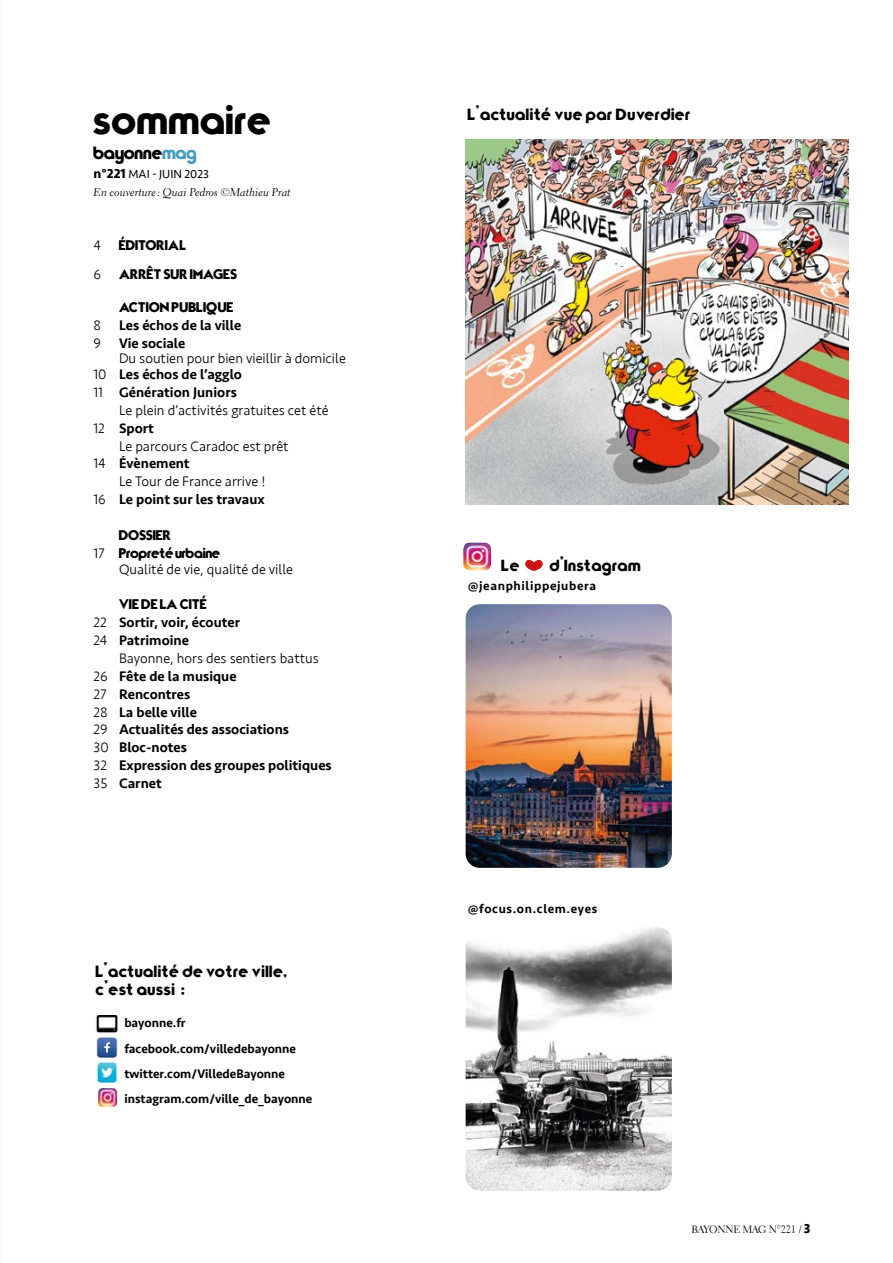
<style>
.page{position:relative;width:893px;height:1263px;background:#fff}
.page>*{position:absolute;margin:0;border:0;box-sizing:border-box;transform-origin:0 0}
.t1{font:40.5px "Typo Graphica";letter-spacing:.03em;color:#000}
.t2{font:18px "Typo Graphica";color:#000}
.t3{font:16.5px "Typo Graphica";letter-spacing:.05em;color:#000}
.t4{font:16.35px "Typo Graphica";letter-spacing:.05em;color:#000}
.t5{font:500 14.25px "Seravek";color:#000}
.t6{font:300 14.25px/15.8px "Seravek";color:#000}
.t7{font:14.25px "Typo Graphica";letter-spacing:.02em;color:#000}
.t8{font:500 12.75px "Seravek";color:#000}
.t9{font:500 12.75px "Seravek";letter-spacing:.05em;color:#000}
.t10{font:12px "Seravek";color:#000}
.t11{font:11.25px "Electra LH Cursive";color:#000}
.t12{font:10.5px "Electra LH";letter-spacing:-.02em;color:#000}
.s1{color:#459fc4}
.s2{font-weight:700;font-size:13.5px}
.s3{font-weight:500}
.s4{font-weight:300}
.s5{font-family:"Typo Graphica";font-weight:400}
.s6{font-family:"Seravek";font-weight:700;font-size:13.5px}
</style>
<div class="page">
<img style="left:466px;top:139px;width:382px;height:366px">
<img style="left:466px;top:604px;width:206px;height:264px">
<img style="left:466px;top:927px;width:206px;height:264px">
<img style="left:463px;top:543px;width:28px;height:27px">
<svg style="left:525px;top:559px;width:18px;height:12px"></svg>
<img style="left:96px;top:1062px;width:21px;height:20px">
<img style="left:96px;top:1037px;width:21px;height:21px">
<img style="left:96px;top:1016px;width:22px;height:17px">
<img style="left:98px;top:1088px;width:19px;height:19px">
<p class="t1" style="left:94px;top:94px;width:179px">sommaire</p>
<p class="t3" style="left:468px;top:103px;width:224px">L’actualité vue par Duverdier</p>
<p class="t2" style="left:94px;top:141px;width:105px">bayonne<span class="s1">mag</span></p>
<p class="t10" style="left:94px;top:164px;width:117px"><span class="s2">n°221</span> MAI - JUIN 2023</p>
<p class="t11" style="left:94px;top:185px;width:199px">En couverture : Quai Pedros ©Mathieu Prat</p>
<p class="t6" style="left:94px;top:238px;width:9px">4</p>
<p class="t7" style="left:119px;top:236px;width:69px">ÉDITORIAL</p>
<p class="t6" style="left:94px;top:267px;width:9px">6</p>
<p class="t7" style="left:119px;top:265px;width:120px">ARRÊT SUR IMAGES</p>
<p class="t7" style="left:119px;top:298px;width:116px">ACTION PUBLIQUE</p>
<p class="t6" style="left:94px;top:317px;width:9px">8</p>
<p class="t5" style="left:119px;top:316px;width:124px">Les échos de la ville</p>
<p class="t6" style="left:94px;top:335px;width:9px">9</p>
<p class="t6" style="left:119px;top:335px;width:228px"><span class="s3">Vie sociale<br></span>Du soutien pour bien vieillir à domicile</p>
<p class="t5" style="left:94px;top:365px;width:150px"><span class="s4">10</span> Les échos de l’agglo</p>
<p class="t5" style="left:94px;top:383px;width:145px"><span class="s4">11</span> Génération Juniors</p>
<p class="t6" style="left:119px;top:402px;width:211px">Le plein d’activités gratuites cet été</p>
<p class="t5" style="left:94px;top:419px;width:62px"><span class="s4">12</span> Sport</p>
<p class="t6" style="left:119px;top:438px;width:171px">Le parcours Caradoc est prêt</p>
<p class="t5" style="left:94px;top:455px;width:98px"><span class="s4">14</span> Évènement</p>
<p class="t6" style="left:119px;top:474px;width:148px">Le Tour de France arrive !</p>
<p class="t5" style="left:94px;top:491px;width:173px"><span class="s4">16</span> Le point sur les travaux</p>
<p class="t7" style="left:119px;top:526px;width:53px">DOSSIER</p>
<p class="t6" style="left:119px;top:545px;width:176px;text-indent:-26px">17 <span class="s5">Propreté urbaine<br></span>Qualité de vie, qualité de ville</p>
<p class="t7" style="left:119px;top:595px;width:89px">VIE DE LA CITÉ</p>
<p class="t5" style="left:94px;top:614px;width:148px"><span class="s4">22</span> Sortir, voir, écouter</p>
<p class="t5" style="left:94px;top:631px;width:97px"><span class="s4">24</span> Patrimoine</p>
<p class="t6" style="left:119px;top:650px;width:201px">Bayonne, hors des sentiers battus</p>
<p class="t5" style="left:94px;top:667px;width:145px"><span class="s4">26</span> Fête de la musique</p>
<p class="t5" style="left:94px;top:685px;width:98px"><span class="s4">27</span> Rencontres</p>
<p class="t5" style="left:94px;top:703px;width:105px"><span class="s4">28</span> La belle ville</p>
<p class="t5" style="left:94px;top:721px;width:197px"><span class="s4">29</span> Actualités des associations</p>
<p class="t5" style="left:94px;top:739px;width:95px"><span class="s4">30</span> Bloc-notes</p>
<p class="t5" style="left:94px;top:757px;width:240px"><span class="s4">32</span> Expression des groupes politiques</p>
<p class="t5" style="left:94px;top:774px;width:70px"><span class="s4">35</span> Carnet</p>
<p class="t3" style="left:96px;top:960px;width:193px">L’actualité de votre ville,</p>
<p class="t3" style="left:96px;top:978px;width:91px">c’est aussi :</p>
<p class="t8" style="left:124px;top:1015px;width:63px">bayonne.fr</p>
<p class="t8" style="left:124px;top:1040px;width:173px">facebook.com/villedebayonne</p>
<p class="t8" style="left:124px;top:1066px;width:162px">twitter.com/VilledeBayonne</p>
<p class="t8" style="left:124px;top:1091px;width:190px">instagram.com/ville_de_bayonne</p>
<p class="t4" style="left:502px;top:554px;width:19px">Le</p>
<p class="t4" style="left:550px;top:554px;width:92px">d’Instagram</p>
<p class="t9" style="left:468px;top:577px;width:130px">@jeanphilippejubera</p>
<p class="t9" style="left:468px;top:901px;width:131px">@focus.on.clem.eyes</p>
<p class="t12" style="left:691px;top:1223px;width:120px">BAYONNE MAG N°221 / <span class="s6">3</span></p>
</div>
